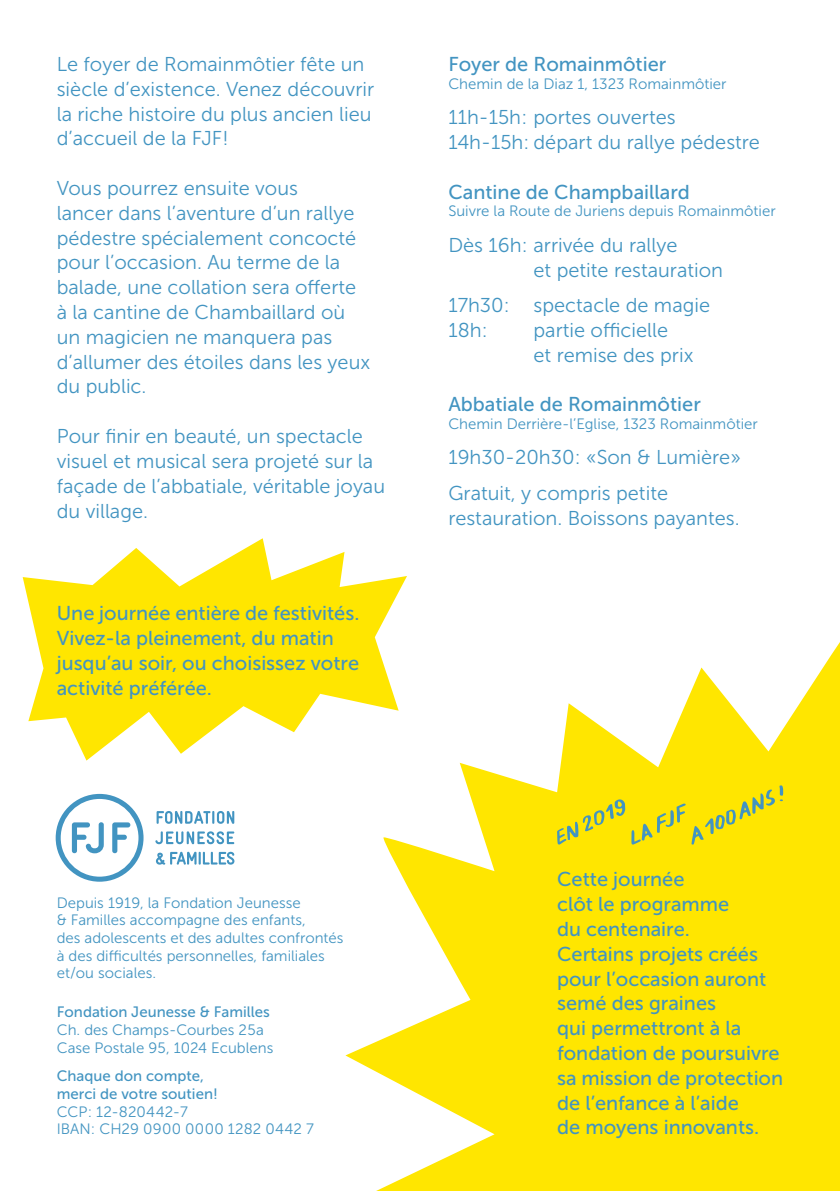
<style>
.page{position:relative;width:840px;height:1191px;background:#fff}
.page>*{position:absolute;margin:0;border:0;box-sizing:border-box;transform-origin:0 0}
.t1{font:20px/24.8px "Museo Sans 300";color:#4294c1}
.t2{font:20px/24.8px "Museo Sans 500";color:#4294c1}
.t3{font:15px/17.8px "Museo Sans 300";color:#4294c1}
.t4{font:15px/17.8px "Museo Sans 500";color:#4294c1}
</style>
<div class="page">
<svg style="left:23px;top:538px;width:384px;height:222px;fill:#ffe600"></svg>
<svg style="left:340px;top:607px;width:499px;height:584px;fill:#ffe600"></svg>
<svg style="left:156px;top:811px;width:78px;height:13px"></svg>
<svg style="left:155px;top:831px;width:79px;height:13px"></svg>
<svg style="left:156px;top:851px;width:78px;height:13px"></svg>
<svg style="left:56px;top:794px;width:87px;height:87px"></svg>
<svg style="left:631px;top:803px;width:54px;height:41px;background:#e1d91d"></svg>
<svg style="left:691px;top:785px;width:92px;height:59px;background:#e8dc16"></svg>
<svg style="left:556px;top:799px;width:69px;height:45px;background:#e2d91d"></svg>
<p class="t1" style="left:57px;top:52px;width:319px">Le foyer de Romainmôtier fête un siècle d’existence. Venez découvrir la riche histoire du plus ancien lieu d’accueil de la FJF!</p>
<p class="t1" style="left:57px;top:176px;width:315px">Vous pourrez ensuite vous<br>lancer dans l’aventure d’un rallye pédestre spécialement concocté pour l’occasion. Au terme de la balade, une collation sera offerte à la cantine de Chambaillard où un magicien ne manquera pas d’allumer des étoiles dans les yeux du public.</p>
<p class="t1" style="left:57px;top:424px;width:330px">Pour finir en beauté, un spectacle visuel et musical sera projeté sur la façade de l’abbatiale, véritable joyau du village.</p>
<p class="t2" style="left:57px;top:601px;width:304px">Une journée entière de festivités.<br>Vivez-la pleinement, du matin jusqu’au soir, ou choisissez votre activité préférée.</p>
<p class="t2" style="left:448px;top:52px;width:219px">Foyer de Romainmôtier</p>
<p class="t3" style="left:448px;top:75px;width:279px">Chemin de la Diaz 1, 1323 Romainmôtier</p>
<p class="t1" style="left:448px;top:105px;width:313px">11h-15h: portes ouvertes<br>14h-15h: départ du rallye pédestre</p>
<p class="t2" style="left:448px;top:179px;width:243px">Cantine de Champbaillard</p>
<p class="t3" style="left:448px;top:202px;width:329px">Suivre la Route de Juriens depuis Romainmôtier</p>
<p class="t1" style="left:533px;top:232px;width:191px;text-indent:-85px">Dès 16h: arrivée du rallye<br>et petite restauration</p>
<p class="t1" style="left:448px;top:293px;width:263px">17h30: spectacle de magie<br>18h:</p>
<p class="t1" style="left:533px;top:318px;width:161px">partie officielle<br>et remise des prix</p>
<p class="t2" style="left:448px;top:392px;width:254px">Abbatiale de Romainmôtier</p>
<p class="t3" style="left:448px;top:415px;width:311px">Chemin Derrière-l’Eglise, 1323 Romainmôtier</p>
<p class="t1" style="left:448px;top:440px;width:294px;line-height:35.4px">19h30-20h30: «Son &amp; Lumière»<br>Gratuit, y compris petite</p>
<p class="t1" style="left:448px;top:505px;width:293px">restauration. Boissons payantes.</p>
<p class="t3" style="left:57px;top:893px;width:288px">Depuis 1919, la Fondation Jeunesse<br>&amp; Familles accompagne des enfants,<br>des adolescents et des adultes confrontés à des difficultés personnelles, familiales et/ou sociales.</p>
<p class="t4" style="left:57px;top:1003px;width:214px">Fondation Jeunesse &amp; Familles</p>
<p class="t3" style="left:57px;top:1021px;width:218px">Ch. des Champs-Courbes 25a<br>Case Postale 95, 1024 Ecublens</p>
<p class="t4" style="left:57px;top:1067px;width:163px">Chaque don compte, merci de votre soutien!</p>
<p class="t3" style="left:57px;top:1102px;width:258px">CCP: 12-820442-7<br>IBAN: CH29 0900 0000 1282 0442 7</p>
<p class="t2" style="left:556px;top:867px;width:227px">Cette journée<br>clôt le programme<br>du centenaire.<br>Certains projets créés pour l’occasion auront semé des graines<br>qui permettront à la fondation de poursuivre sa mission de protection de l’enfance à l’aide<br>de moyens innovants.</p>
</div>
